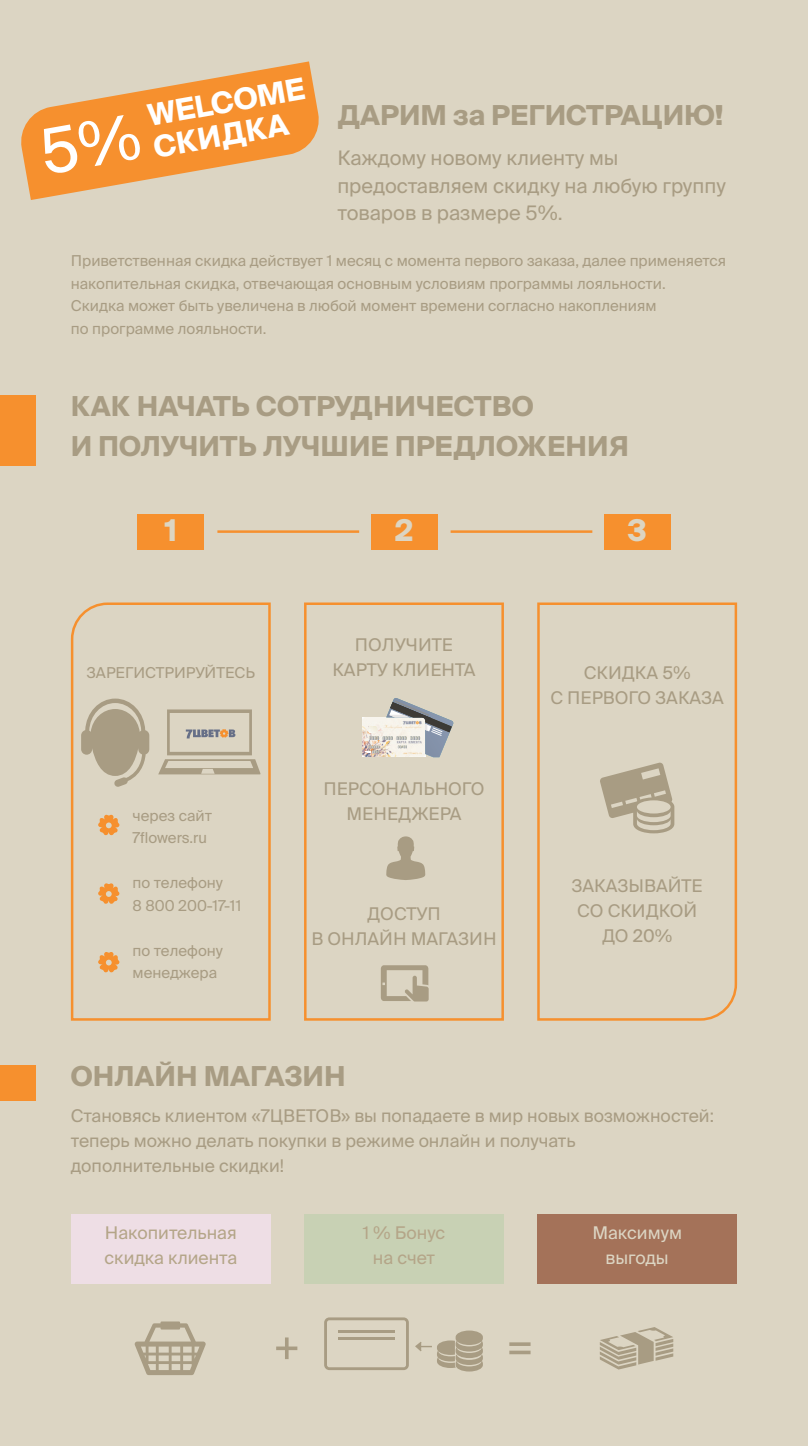
<style>
.page{position:relative;width:808px;height:1446px;background:#dcd5c3}
.page>*{position:absolute;margin:0;border:0;box-sizing:border-box;transform-origin:0 0}
.t1{font:700 30px "Suisse Intl";color:#fff}
.t2{font:700 30px "Suisse Intl";color:#dcd5c3}
.t3{font:700 27.5px "Suisse Intl";color:#a89c83}
.t4{font:20px/27.5px "Suisse Intl";color:#a89c83}
.t5{font:17.5px/25px "Suisse Intl";color:#a89c83}
.t6{font:17.5px "Suisse Intl";color:#b4a588}
.t7{font:17.5px "Suisse Intl";color:#dcd5c3}
.t8{font:15px/22.5px "Suisse Intl";color:#a89c83}
</style>
<div class="page">
<div style="left:137px;top:514px;width:67px;height:35px;background:#f6902e"></div>
<div style="left:371px;top:514px;width:66px;height:35px;background:#f6902e"></div>
<div style="left:604px;top:514px;width:66px;height:35px;background:#f6902e"></div>
<hr style="left:217px;top:530px;width:142px;height:3px;background:#f6902e">
<hr style="left:451px;top:530px;width:141px;height:3px;background:#f6902e">
<div style="left:0;top:395px;width:35px;height:71px;background:#f6902e"></div>
<svg style="left:70px;top:602px;width:201px;height:419px"></svg>
<div style="left:304px;top:602px;width:200px;height:418px;border:2px solid #f6902e"></div>
<svg style="left:537px;top:602px;width:201px;height:419px"></svg>
<svg style="left:98px;top:815px;width:21px;height:20px"></svg>
<svg style="left:98px;top:883px;width:21px;height:21px"></svg>
<svg style="left:98px;top:952px;width:21px;height:20px"></svg>
<svg style="left:81px;top:698px;width:68px;height:89px"></svg>
<svg style="left:158px;top:709px;width:102px;height:65px"></svg>
<img style="left:363px;top:717px;width:2px;height:40px">
<svg style="left:365px;top:698px;width:88px;height:59px"></svg>
<svg style="left:386px;top:836px;width:39px;height:44px"></svg>
<svg style="left:381px;top:965px;width:48px;height:36px"></svg>
<svg style="left:600px;top:762px;width:74px;height:71px"></svg>
<div style="left:71px;top:1214px;width:200px;height:69px;background:#eedee5"></div>
<div style="left:304px;top:1214px;width:200px;height:69px;background:#c8d1b4"></div>
<div style="left:537px;top:1214px;width:200px;height:69px;background:#a47259"></div>
<div style="left:0;top:1065px;width:35px;height:35px;background:#f6902e"></div>
<svg style="left:324px;top:1317px;width:85px;height:53px"></svg>
<hr style="left:338px;top:1330px;width:57px;height:2px;background:#a89c83">
<hr style="left:338px;top:1337px;width:57px;height:3px;background:#a89c83">
<svg style="left:415px;top:1330px;width:68px;height:41px"></svg>
<svg style="left:600px;top:1327px;width:73px;height:42px"></svg>
<svg style="left:135px;top:1321px;width:71px;height:54px"></svg>
<svg style="left:276px;top:1337px;width:21px;height:22px"></svg>
<svg style="left:509px;top:1350px;width:21px;height:4px"></svg>
<svg style="left:509px;top:1342px;width:21px;height:4px"></svg>
<svg style="left:21px;top:61px;width:298px;height:139px"></svg>
<p class="t1" style="left:145px;top:98px;width:160px;rotate:-10deg">WELCOME</p>
<p class="t3" style="left:337px;top:100px;width:388px">ДАРИМ за РЕГИСТРАЦИЮ!</p>
<p class="t4" style="left:337px;top:145px;width:283px">Каждому новому клиенту мы</p>
<p class="t4" style="left:337px;top:172px;width:390px">предоставляем скидку на любую группу товаров в размере 5%.</p>
<p class="t8" style="left:71px;top:250px;width:657px">Приветственная скидка действует 1 месяц с момента первого заказа, далее применяется накопительная скидка, отвечающая основным условиям программы лояльности.</p>
<p class="t8" style="left:71px;top:295px;width:587px">Скидка может быть увеличена в любой момент времени согласно накоплениям</p>
<p class="t8" style="left:71px;top:317px;width:197px">по программе лояльности.</p>
<p class="t1" style="left:151px;top:130px;width:138px;rotate:-10deg">СКИДКА</p>
<p class="t3" style="left:71px;top:390px;width:464px">КАК НАЧАТЬ СОТРУДНИЧЕСТВО</p>
<p class="t3" style="left:71px;top:430px;width:560px">И ПОЛУЧИТЬ ЛУЧШИЕ ПРЕДЛОЖЕНИЯ</p>
<p class="t2" style="left:164px;top:513px;width:14px">1</p>
<p class="t2" style="left:395px;top:513px;width:20px">2</p>
<p class="t2" style="left:627px;top:513px;width:21px">3</p>
<p class="t8" style="left:87px;top:661px;width:170px">ЗАРЕГИСТРИРУЙТЕСЬ</p>
<p class="t8" style="left:133px;top:804px;width:81px">через сайт</p>
<p class="t8" style="left:133px;top:827px;width:76px">7flowers.ru</p>
<p class="t8" style="left:133px;top:872px;width:92px">по телефону</p>
<p class="t8" style="left:133px;top:894px;width:110px">8 800 200-17-11</p>
<p class="t8" style="left:133px;top:939px;width:92px">по телефону</p>
<p class="t8" style="left:133px;top:962px;width:86px">менеджера</p>
<p class="t5" style="left:355px;top:632px;width:100px">ПОЛУЧИТЕ</p>
<p class="t5" style="left:332px;top:657px;width:145px">КАРТУ КЛИЕНТА</p>
<p class="t5" style="left:323px;top:776px;width:163px">ПЕРСОНАЛЬНОГО</p>
<p class="t5" style="left:346px;top:801px;width:117px">МЕНЕДЖЕРА</p>
<p class="t5" style="left:367px;top:902px;width:75px">ДОСТУП</p>
<p class="t5" style="left:311px;top:927px;width:187px">В ОНЛАЙН МАГАЗИН</p>
<p class="t5" style="left:584px;top:661px;width:108px">СКИДКА 5%</p>
<p class="t5" style="left:550px;top:686px;width:175px">С ПЕРВОГО ЗАКАЗА</p>
<p class="t5" style="left:571px;top:873px;width:133px">ЗАКАЗЫВАЙТЕ</p>
<p class="t5" style="left:577px;top:898px;width:122px">СО СКИДКОЙ</p>
<p class="t5" style="left:602px;top:923px;width:72px">ДО 20%</p>
<p class="t3" style="left:71px;top:1060px;width:276px">ОНЛАЙН МАГАЗИН</p>
<p class="t5" style="left:71px;top:1104px;width:644px">Становясь клиентом «7ЦВЕТОВ» вы попадаете в мир новых возможностей: теперь можно делать покупки в режиме онлайн и получать</p>
<p class="t5" style="left:71px;top:1154px;width:215px">дополнительные скидки!</p>
<p class="t6" style="left:105px;top:1223px;width:133px">Накопительная</p>
<p class="t6" style="left:104px;top:1248px;width:134px">скидка клиента</p>
<p class="t6" style="left:363px;top:1223px;width:84px">1 % Бонус</p>
<p class="t6" style="left:373px;top:1248px;width:64px">на счет</p>
<p class="t7" style="left:592px;top:1223px;width:91px">Максимум</p>
<p class="t7" style="left:606px;top:1248px;width:65px">выгоды</p>
</div>
